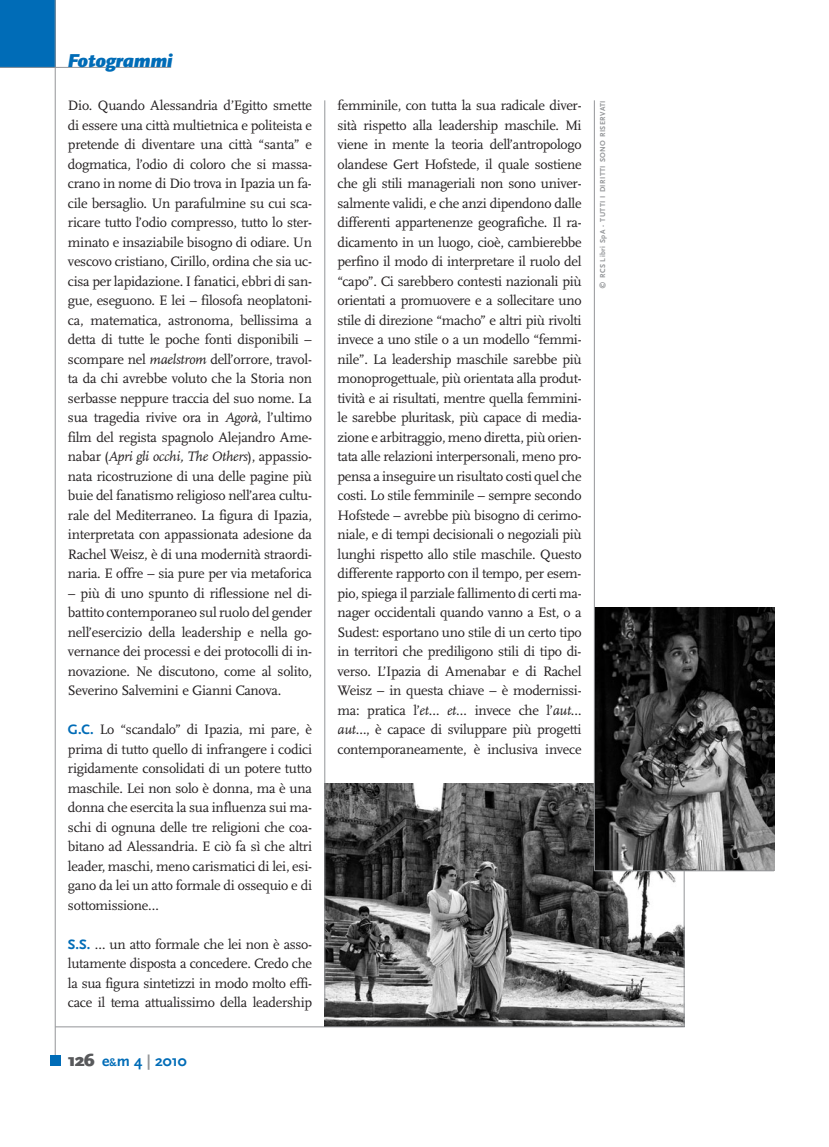
<style>
.page{position:relative;width:829px;height:1147px;background:#fff}
.page>*{position:absolute;margin:0;border:0;box-sizing:border-box;transform-origin:0 0}
.t1{font:italic 900 19.5px "Scala Sans";letter-spacing:-.02em;color:#006cb7}
.t2{font:700 15.75px "Scala Sans";color:#006cb7}
.t3{font:14.25px/19.5px "Scala";letter-spacing:-.02em;color:#231f20;text-align:justify}
.t4{font:700 7.5px "Scala Sans";letter-spacing:.055em;color:#939598}
.s1{font-style:italic}
.s2{font-family:"Scala Sans";font-weight:700;color:#006cb7}
.s3{font-weight:900;font-size:18px;color:#58595b}
.s4{font-size:10.5px}
.s5{color:#939598}
</style>
<div class="page">
<img style="left:325px;top:783px;width:359px;height:243px">
<div style="left:0;top:0;width:55px;height:67px;background:#006cb7"></div>
<hr style="left:55px;top:0;width:1px;height:1056px;background:#939598">
<div style="left:50px;top:1055px;width:11px;height:11px;background:#006cb7"></div>
<hr style="left:0;top:67px;width:171px;height:1px;background:#939598">
<hr style="left:55px;top:1026px;width:630px;height:1px;background:#939598">
<hr style="left:324px;top:100px;width:1px;height:907px;background:#939598">
<hr style="left:684px;top:783px;width:1px;height:244px;background:#939598">
<img style="left:595px;top:607px;width:179px;height:263px">
<hr style="left:594px;top:870px;width:180px;height:1px;background:#939598">
<hr style="left:594px;top:100px;width:1px;height:771px;background:#939598">
<h1 class="t1" style="left:67px;top:53px;width:107px">Fotogrammi</h1>
<p class="t3" style="left:68px;top:97px;width:245px">Dio. Quando Alessandria d’Egitto smette di essere una città multietnica e politeista e pretende di diventare una città “santa” e dogmatica, l’odio di coloro che si massa&shy;crano in nome di Dio trova in Ipazia un fa&shy;cile bersaglio. Un parafulmine su cui sca&shy;ricare tutto l’odio compresso, tutto lo ster&shy;minato e insaziabile bisogno di odiare. Un vescovo cristiano, Cirillo, ordina che sia uc&shy;cisa per lapidazione. I fanatici, ebbri di san&shy;gue, eseguono. E lei – filosofa neoplatoni&shy;ca, matematica, astronoma, bellissima a detta di tutte le poche fonti disponibili – scompare nel <span class="s1">maelstrom</span> dell’orrore, travol&shy;ta da chi avrebbe voluto che la Storia non serbasse neppure traccia del suo nome. La sua tragedia rivive ora in <span class="s1">Agorà</span>, l’ultimo film del regista spagnolo Alejandro Ame&shy;nabar (<span class="s1">Apri gli occhi, The Others</span>), appassio&shy;nata ricostruzione di una delle pagine più buie del fanatismo religioso nell’area cultu&shy;rale del Mediterraneo. La figura di Ipazia, interpretata con appassionata adesione da Rachel Weisz, è di una modernità straordi&shy;naria. E offre – sia pure per via metaforica</p>
<p class="t3" style="left:68px;top:584px;width:245px">– più di uno spunto di riflessione nel di&shy;battito contemporaneo sul ruolo del gender nell’esercizio della leadership e nella go&shy;vernance dei processi e dei protocolli di in&shy;novazione. Ne discutono, come al solito, Severino Salvemini e Gianni Canova.</p>
<p class="t3" style="left:68px;top:721px;width:245px"><span class="s2">G.C.</span> Lo “scandalo” di Ipazia, mi pare, è prima di tutto quello di infrangere i codici rigidamente consolidati di un potere tutto maschile. Lei non solo è donna, ma è una donna che esercita la sua influenza sui ma&shy;schi di ognuna delle tre religioni che coa&shy;bitano ad Alessandria. E ciò fa sì che altri leader, maschi, meno carismatici di lei, esi&shy;gano da lei un atto formale di ossequio e di sottomissione…</p>
<p class="t3" style="left:68px;top:935px;width:245px"><span class="s2">S.S.</span> … un atto formale che lei non è asso&shy;lutamente disposta a concedere. Credo che la sua figura sintetizzi in modo molto effi&shy;cace il tema attualissimo della leadership</p>
<p class="t2" style="left:68px;top:1054px;width:120px"><span class="s3">126</span> e<span class="s4">&amp;</span>m 4 <span class="s5">|</span> 2010</p>
<p class="t3" style="left:337px;top:97px;width:245px">femminile, con tutta la sua radicale diver&shy;sità rispetto alla leadership maschile. Mi viene in mente la teoria dell’antropologo olandese Gert Hofstede, il quale sostiene che gli stili manageriali non sono univer&shy;salmente validi, e che anzi dipendono dalle differenti appartenenze geografiche. Il ra&shy;dicamento in un luogo, cioè, cambierebbe perfino il modo di interpretare il ruolo del “capo”. Ci sarebbero contesti nazionali più orientati a promuovere e a sollecitare uno stile di direzione “macho” e altri più rivolti invece a uno stile o a un modello “femmi&shy;nile”. La leadership maschile sarebbe più monoprogettuale, più orientata alla produt&shy;tività e ai risultati, mentre quella femmini&shy;le sarebbe pluritask, più capace di media&shy;zione e arbitraggio, meno diretta, più orien&shy;tata alle relazioni interpersonali, meno pro&shy;pensa a inseguire un risultato costi quel che costi. Lo stile femminile – sempre secondo Hofstede – avrebbe più bisogno di cerimo&shy;niale, e di tempi decisionali o negoziali più lunghi rispetto allo stile maschile. Questo differente rapporto con il tempo, per esem&shy;pio, spiega il parziale fallimento di certi ma&shy;nager occidentali quando vanno a Est, o a Sudest: esportano uno stile di un certo tipo in territori che prediligono stili di tipo di&shy;verso. L’Ipazia di Amenabar e di Rachel Weisz – in questa chiave – è modernissi&shy;ma: pratica l’<span class="s1">et… et…</span> invece che l’<span class="s1">aut… aut…</span>, è capace di sviluppare più progetti contemporaneamente, è inclusiva invece</p>
<p class="t4" style="left:600px;top:289px;width:190px;rotate:-90deg">© RCS Libri SpA - TUTTI I DIRITTI SONO RISERVATI</p>
</div>
